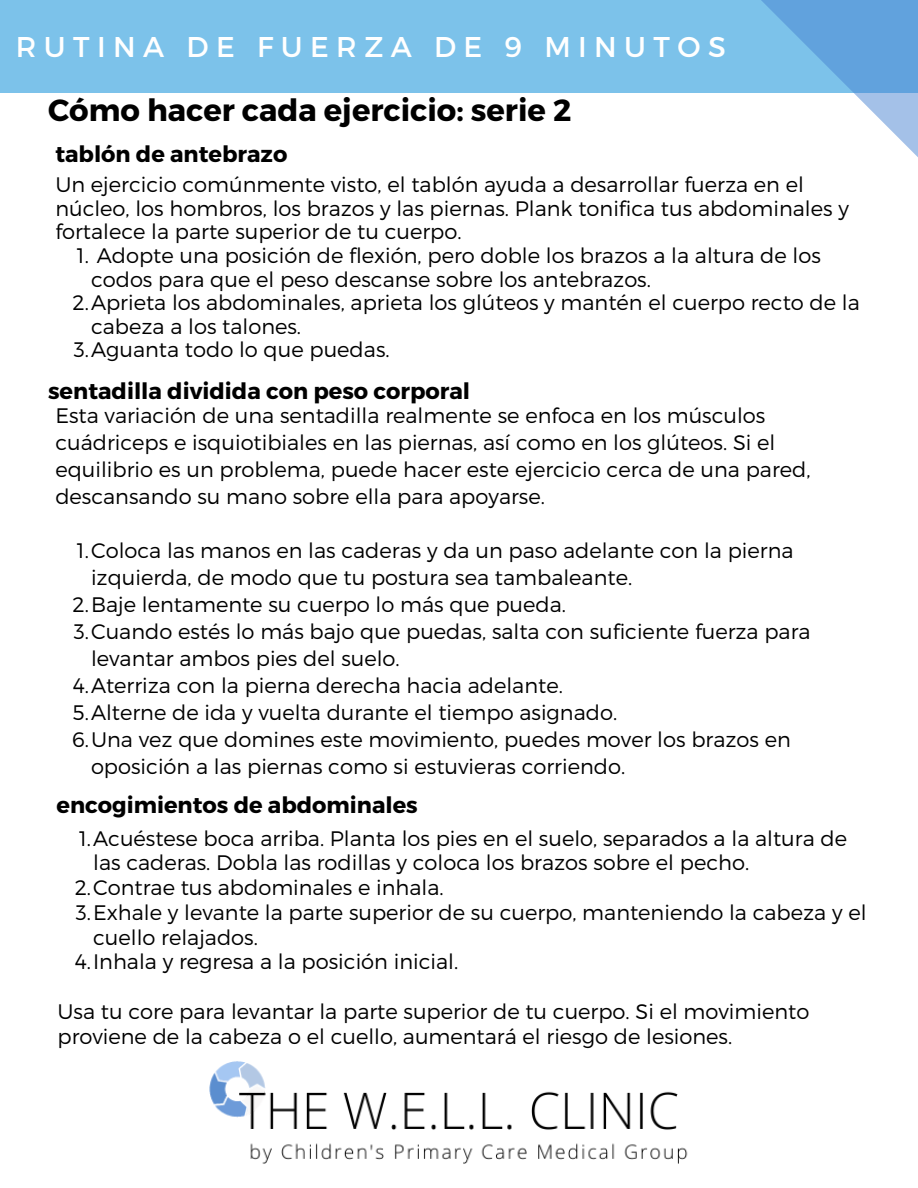
<style>
.page{position:relative;width:918px;height:1188px;background:#fff}
.page>*{position:absolute;margin:0;border:0;box-sizing:border-box;transform-origin:0 0}
.t1{font:700 30.6px "Montserrat";color:#000}
.t2{font:28.5px "Montserrat";letter-spacing:.26em;color:#fff}
.t3{font:700 22.5px "Montserrat";color:#000}
.t4{font:300 21px/27px "Montserrat";color:#000}
</style>
<div class="page">
<div style="left:0;top:0;width:918px;height:92px;background:#7cc2ea"></div>
<svg style="left:728px;top:0;width:190px;height:157px"></svg>
<img style="left:209px;top:1061px;width:479px;height:103px">
<h2 class="t2" style="left:16px;top:29px;width:711px">RUTINA DE FUERZA DE 9 MINUTOS</h2>
<h1 class="t1" style="left:48px;top:90px;width:525px">Cómo hacer cada ejercicio: serie 2</h1>
<p class="t3" style="left:55px;top:140px;width:234px">tablón de antebrazo</p>
<p class="t4" style="left:55px;top:172px;width:795px;line-height:23.7px">Un ejercicio comúnmente visto, el tablón ayuda a desarrollar fuerza en el núcleo, los hombros, los brazos y las piernas. Plank tonifica tus abdominales y fortalece la parte superior de tu cuerpo.</p>
<p class="t4" style="left:77px;top:241px;width:745px">1. Adopte una posición de flexión, pero doble los brazos a la altura de los</p>
<p class="t4" style="left:91px;top:264px;width:561px">codos para que el peso descanse sobre los antebrazos.</p>
<p class="t4" style="left:73px;top:288px;width:789px">2.Aprieta los abdominales, aprieta los glúteos y mantén el cuerpo recto de la</p>
<p class="t4" style="left:91px;top:312px;width:212px">cabeza a los talones.</p>
<p class="t4" style="left:74px;top:335px;width:317px">3.Aguanta todo lo que puedas.</p>
<p class="t3" style="left:48px;top:376px;width:424px">sentadilla dividida con peso corporal</p>
<p class="t4" style="left:55px;top:401px;width:757px">Esta variación de una sentadilla realmente se enfoca en los músculos cuádriceps e isquiotibiales en las piernas, así como en los glúteos. Si el equilibrio es un problema, puede hacer este ejercicio cerca de una pared, descansando su mano sobre ella para apoyarse.</p>
<p class="t4" style="left:77px;top:536px;width:718px">1.Coloca las manos en las caderas y da un paso adelante con la pierna</p>
<p class="t4" style="left:91px;top:563px;width:543px">izquierda, de modo que tu postura sea tambaleante.</p>
<p class="t4" style="left:73px;top:590px;width:495px">2.Baje lentamente su cuerpo lo más que pueda.</p>
<p class="t4" style="left:74px;top:617px;width:738px">3.Cuando estés lo más bajo que puedas, salta con suficiente fuerza para</p>
<p class="t4" style="left:91px;top:644px;width:310px">levantar ambos pies del suelo.</p>
<p class="t4" style="left:73px;top:671px;width:492px">4.Aterriza con la pierna derecha hacia adelante.</p>
<p class="t4" style="left:73px;top:698px;width:546px">5.Alterne de ida y vuelta durante el tiempo asignado.</p>
<p class="t4" style="left:72px;top:725px;width:720px">6.Una vez que domines este movimiento, puedes mover los brazos en</p>
<p class="t4" style="left:91px;top:752px;width:536px">oposición a las piernas como si estuvieras corriendo.</p>
<p class="t3" style="left:57px;top:790px;width:363px">encogimientos de abdominales</p>
<p class="t4" style="left:79px;top:824px;width:770px">1.Acuéstese boca arriba. Planta los pies en el suelo, separados a la altura de</p>
<p class="t4" style="left:93px;top:848px;width:658px">las caderas. Dobla las rodillas y coloca los brazos sobre el pecho.</p>
<p class="t4" style="left:75px;top:873px;width:371px">2.Contrae tus abdominales e inhala.</p>
<p class="t4" style="left:76px;top:898px;width:792px">3.Exhale y levante la parte superior de su cuerpo, manteniendo la cabeza y el</p>
<p class="t4" style="left:93px;top:923px;width:166px">cuello relajados.</p>
<p class="t4" style="left:75px;top:947px;width:385px">4.Inhala y regresa a la posición inicial.</p>
<p class="t4" style="left:57px;top:998px;width:753px;line-height:24.8px">Usa tu core para levantar la parte superior de tu cuerpo. Si el movimiento proviene de la cabeza o el cuello, aumentará el riesgo de lesiones.</p>
</div>
